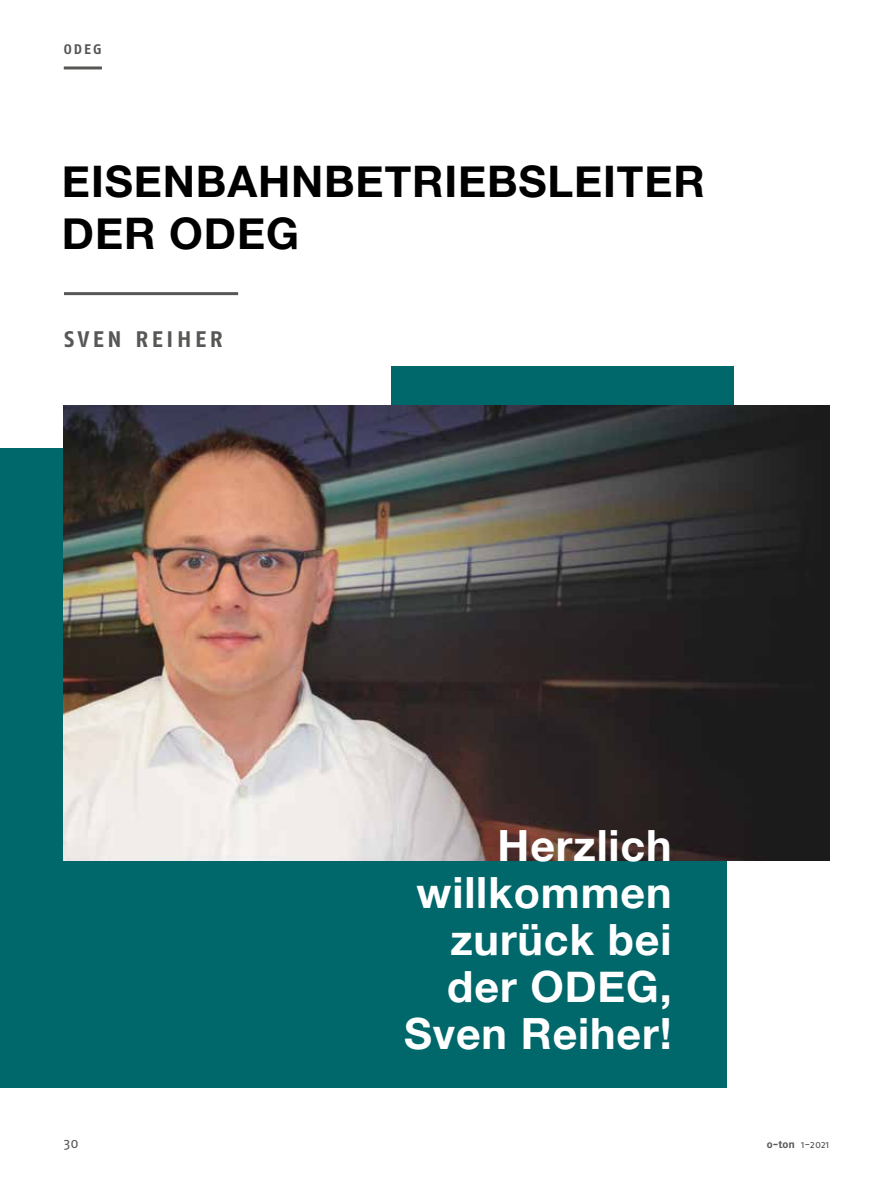
<style>
.page{position:relative;width:893px;height:1191px;background:#fff}
.page>*{position:absolute;margin:0;border:0;box-sizing:border-box;transform-origin:0 0}
.t1{font:700 43.5px/52.2px "Helvetica Neue";letter-spacing:.02em;color:#000}
.t2{font:700 43.05px/47.1px "Helvetica Neue";letter-spacing:.02em;color:#fff;text-align:right}
.t3{font:700 22.5px "Fago OT";letter-spacing:.16em;color:#575756}
.t4{font:14.25px "Fago OT";color:#575756}
.t5{font:700 13.8px "Fago No";color:#575756}
.t6{font:10.5px "Fago OT";color:#575756}
.s1{font-weight:700}
</style>
<div class="page">
<div style="left:391px;top:366px;width:342px;height:72px;background:#00686b"></div>
<div style="left:0;top:449px;width:726px;height:638px;background:#00686b"></div>
<img style="left:64px;top:405px;width:765px;height:455px">
<hr style="left:64px;top:66px;width:38px;height:3px;background:#575756">
<hr style="left:64px;top:292px;width:174px;height:3px;background:#575756">
<p class="t5" style="left:64px;top:41px;width:40px">ODEG</p>
<p class="t1" style="left:62px;top:156px;width:644px">EISENBAHNBETRIEBSLEITER<br>DER ODEG</p>
<p class="t3" style="left:64px;top:325px;width:160px">SVEN REIHER</p>
<p class="t2" style="left:404px;top:823px;width:269px">Herzlich willkommen zurück bei der ODEG,<br>Sven Reiher!</p>
<p class="t4" style="left:64px;top:1134px;width:16px">30</p>
<p class="t6" style="left:767px;top:1138px;width:64px"><span class="s1">o-ton</span> 1-2021</p>
</div>
